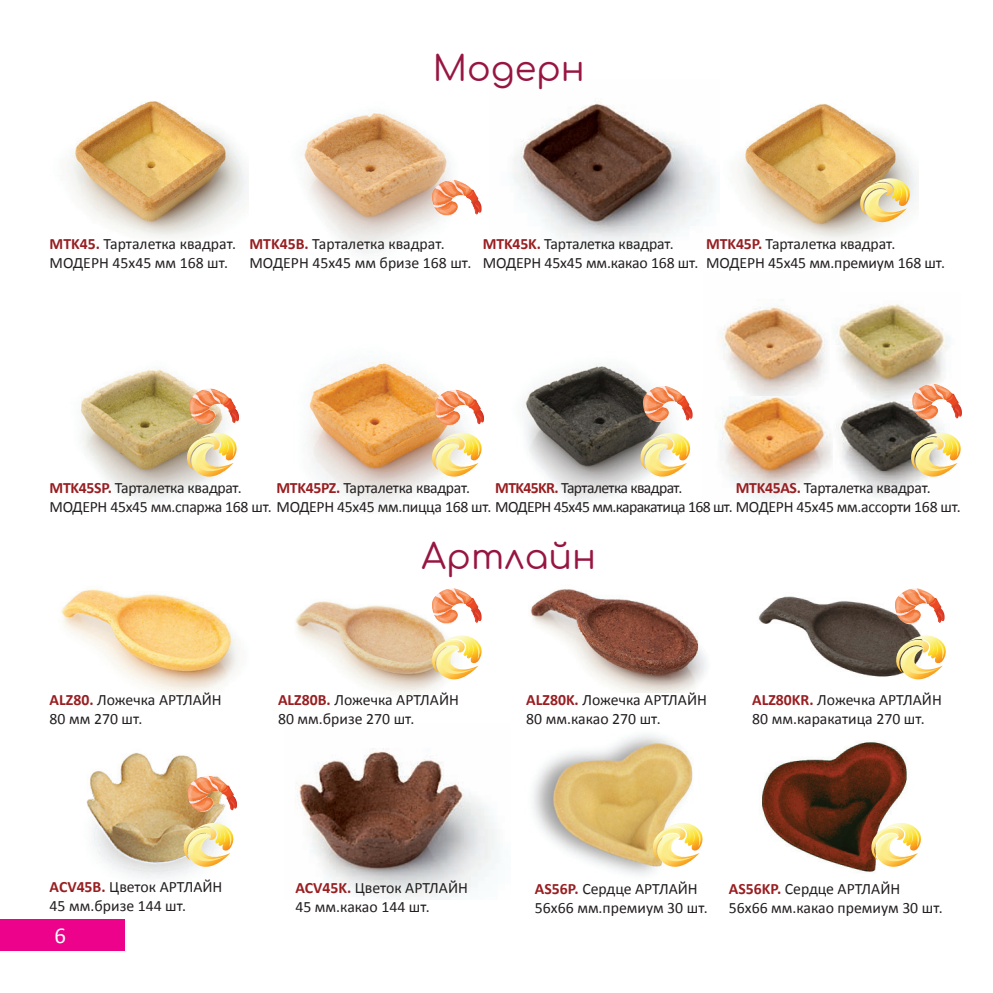
<style>
.page{position:relative;width:993px;height:993px;background:#fff}
.page>*{position:absolute;margin:0;border:0;box-sizing:border-box;transform-origin:0 0}
.t1{font:35px "Comfortaa";color:#971641}
.t2{font:22.75px "Calibri";color:#fff}
.t3{font:15.75px/18.9px "Calibri";letter-spacing:-.01em;color:#231f20}
.t4{font:15.75px "Calibri";letter-spacing:-.04em;color:#231f20}
.s1{font-weight:700;color:#981e21}
</style>
<div class="page">
<img style="left:61px;top:589px;width:176px;height:105px">
<img style="left:295px;top:601px;width:148px;height:93px">
<img style="left:758px;top:596px;width:163px;height:81px">
<img style="left:530px;top:589px;width:177px;height:104px">
<img style="left:533px;top:734px;width:160px;height:141px">
<img style="left:296px;top:748px;width:202px;height:151px">
<img style="left:87px;top:752px;width:136px;height:127px">
<img style="left:81px;top:369px;width:144px;height:133px">
<img style="left:523px;top:364px;width:151px;height:139px">
<img style="left:832px;top:401px;width:112px;height:96px">
<img style="left:762px;top:741px;width:145px;height:131px">
<img style="left:309px;top:362px;width:155px;height:145px">
<img style="left:720px;top:395px;width:112px;height:105px">
<img style="left:71px;top:101px;width:177px;height:136px">
<img style="left:741px;top:104px;width:177px;height:135px">
<img style="left:302px;top:113px;width:147px;height:141px">
<img style="left:721px;top:300px;width:104px;height:95px">
<img style="left:513px;top:103px;width:202px;height:142px">
<svg style="left:856px;top:178px;width:57px;height:52px"></svg>
<svg style="left:892px;top:635px;width:54px;height:45px"></svg>
<svg style="left:636px;top:432px;width:55px;height:52px"></svg>
<svg style="left:907px;top:432px;width:54px;height:52px"></svg>
<svg style="left:428px;top:432px;width:54px;height:52px"></svg>
<svg style="left:183px;top:432px;width:54px;height:52px"></svg>
<svg style="left:428px;top:635px;width:54px;height:52px"></svg>
<svg style="left:180px;top:822px;width:54px;height:52px"></svg>
<svg style="left:649px;top:822px;width:54px;height:52px"></svg>
<svg style="left:867px;top:822px;width:54px;height:50px"></svg>
<img style="left:642px;top:386px;width:50px;height:36px">
<img style="left:434px;top:389px;width:50px;height:36px">
<img style="left:189px;top:388px;width:50px;height:36px">
<img style="left:432px;top:180px;width:49px;height:36px">
<img style="left:432px;top:588px;width:49px;height:36px">
<img style="left:187px;top:775px;width:50px;height:36px">
<img style="left:894px;top:588px;width:50px;height:36px">
<img style="left:831px;top:304px;width:120px;height:97px">
<img style="left:912px;top:384px;width:49px;height:35px">
<div style="left:0;top:918px;width:124px;height:32px;background:#ed028c"></div>
<h1 class="t1" style="left:432px;top:36px;width:153px">Модерн</h1>
<p class="t3" style="left:50px;top:234px;width:188px"><span class="s1">MTK45.</span> Тарталетка квадрат.<br>МОДЕРН 45х45 мм 168 шт.</p>
<p class="t3" style="left:249px;top:234px;width:223px"><span class="s1">MTK45B.</span> Тарталетка квадрат.<br>МОДЕРН 45х45 мм бризе 168 шт.</p>
<p class="t3" style="left:482px;top:234px;width:217px"><span class="s1">MTK45K.</span> Тарталетка квадрат.<br>МОДЕРН 45х45 мм.какао 168 шт.</p>
<p class="t3" style="left:706px;top:234px;width:240px"><span class="s1">MTK45P.</span> Тарталетка квадрат.<br>МОДЕРН 45х45 мм.премиум 168 шт.</p>
<p class="t3" style="left:50px;top:478px;width:912px"><span class="s1">MTK45SP.</span> Тарталетка квадрат.<br>МОДЕРН 45х45 мм.спаржа 168 шт. МОДЕРН 45х45 мм.пицца 168 шт. МОДЕРН 45х45 мм.каракатица 168 шт. МОДЕРН 45х45 мм.ассорти 168 шт.</p>
<p class="t3" style="left:276px;top:478px;width:195px"><span class="s1">MTK45PZ.</span> Тарталетка квадрат.</p>
<p class="t4" style="left:495px;top:478px;width:188px"><span class="s1">MTK45KR.</span> Тарталетка квадрат.</p>
<p class="t3" style="left:735px;top:478px;width:196px"><span class="s1">MTK45AS.</span> Тарталетка квадрат.</p>
<p class="t3" style="left:50px;top:690px;width:173px"><span class="s1">ALZ80.</span> Ложечка АРТЛАЙН<br>80 мм 270 шт.</p>
<h1 class="t1" style="left:421px;top:524px;width:176px">Артлайн</h1>
<p class="t3" style="left:278px;top:690px;width:182px"><span class="s1">ALZ80B.</span> Ложечка АРТЛАЙН<br>80 мм.бризе 270 шт.</p>
<p class="t3" style="left:526px;top:690px;width:182px"><span class="s1">ALZ80K.</span> Ложечка АРТЛАЙН<br>80 мм.какао 270 шт.</p>
<p class="t3" style="left:752px;top:690px;width:191px"><span class="s1">ALZ80KR.</span> Ложечка АРТЛАЙН<br>80 мм.каракатица 270 шт.</p>
<p class="t3" style="left:50px;top:876px;width:174px"><span class="s1">ACV45B.</span> Цветок АРТЛАЙН<br>45 мм.бризе 144 шт.</p>
<p class="t3" style="left:295px;top:878px;width:174px"><span class="s1">ACV45K.</span> Цветок АРТЛАЙН<br>45 мм.какао 144 шт.</p>
<p class="t3" style="left:535px;top:879px;width:174px"><span class="s1">AS56P.</span> Сердце АРТЛАЙН<br>56х66 мм.премиум 30 шт.</p>
<p class="t3" style="left:728px;top:879px;width:215px"><span class="s1">AS56KP.</span> Сердце АРТЛАЙН<br>56х66 мм.какао премиум 30 шт.</p>
<h2 class="t2" style="left:55px;top:921px;width:13px">6</h2>
</div>
